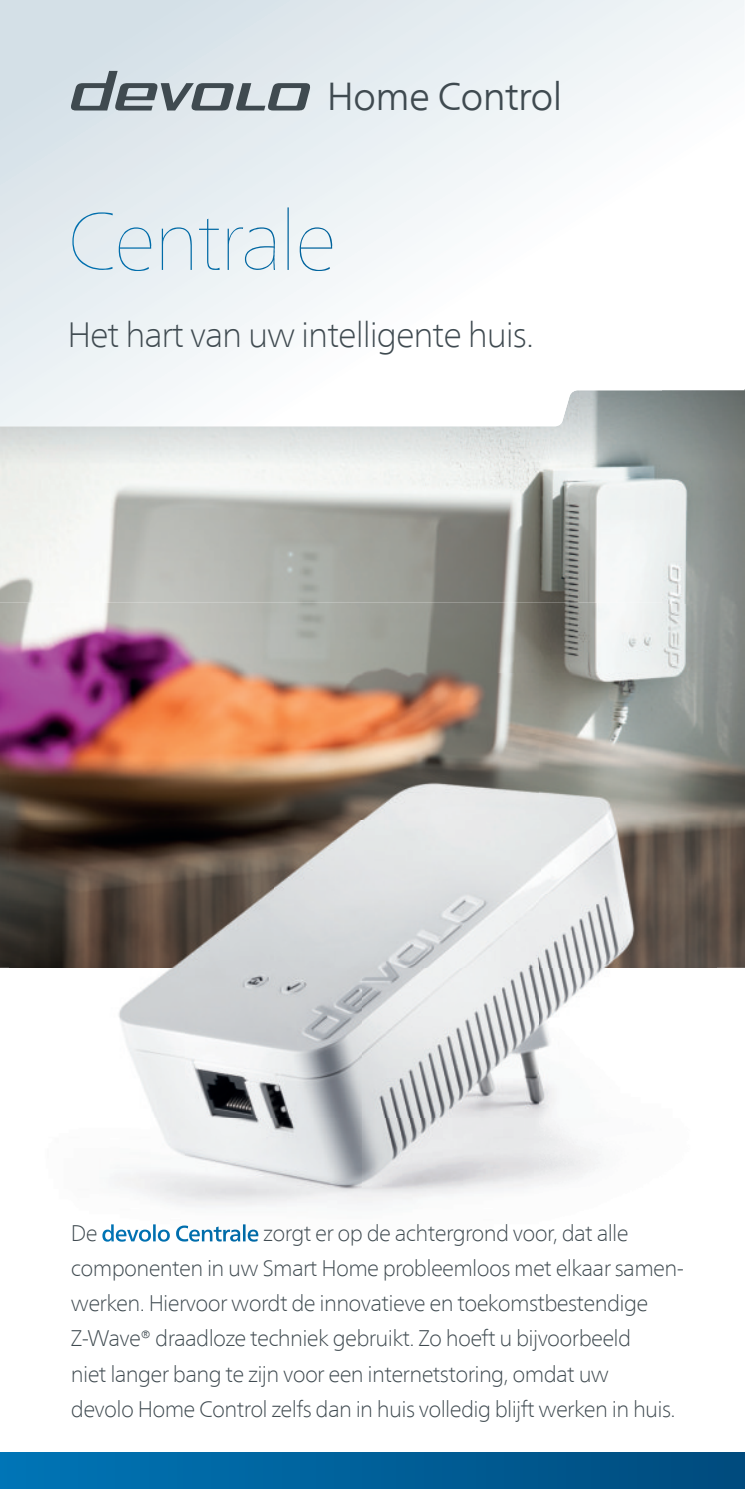
<style>
.page{position:relative;width:745px;height:1489px;background:#fff}
.page>*{position:absolute;margin:0;border:0;box-sizing:border-box;transform-origin:0 0}
.t1{font:300 38.75px "Frutiger Neue LT Com";letter-spacing:-.02em;color:#3f4a50}
.t2{font:100 35px "Frutiger Neue LT Com";letter-spacing:-.03em;color:#3f4a50}
.t3{font:100 22.5px/35px "Frutiger Neue LT Com";letter-spacing:-.03em;color:#3f4a50}
.s1{font-weight:500;color:#fff}
</style>
<div class="page">
<img style="left:0;top:426px;width:744px;height:541px">
<svg style="left:0;top:0;width:744px;height:426px"></svg>
<div style="left:0;top:1452px;width:744px;height:36px;background:linear-gradient(to right,#0075b6,#004b7d)"></div>
<svg style="left:72px;top:207px;width:260px;height:64px;fill:#edf3f5"></svg>
<img style="left:72px;top:212px;width:203px;height:59px">
<img style="left:9px;top:673px;width:707px;height:535px">
<svg style="left:70px;top:71px;width:240px;height:40px;background:#a4aeb3"></svg>
<h1 class="t1" style="left:326px;top:81px;width:237px">Home Control</h1>
<h2 class="t2" style="left:67px;top:320px;width:468px">Het hart van uw intelligente huis.</h2>
<p class="t3" style="left:71px;top:1217px;width:614px">De <span class="s1">devolo Centrale</span> zorgt er op de achtergrond voor, dat alle componenten in uw Smart Home probleemloos met elkaar samen&shy;werken. Hiervoor wordt de innovatieve en toekomstbestendige Z-Wave® draadloze techniek gebruikt. Zo hoeft u bijvoorbeeld<br>niet langer bang te zijn voor een internetstoring, omdat uw<br>devolo Home Control zelfs dan in huis volledig blijft werken in huis.</p>
</div>
